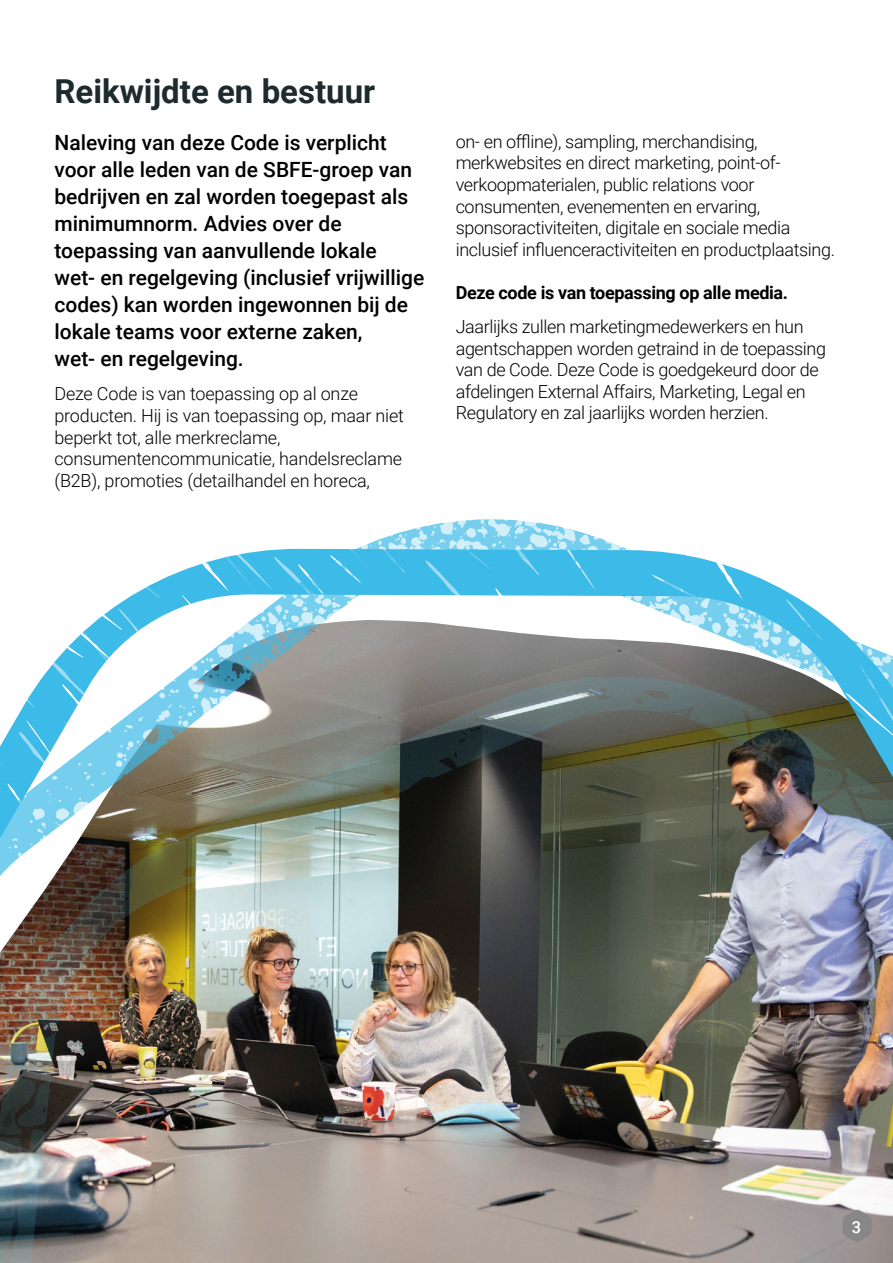
<style>
.page{position:relative;width:893px;height:1263px;background:#fff}
.page>*{position:absolute;margin:0;border:0;box-sizing:border-box;transform-origin:0 0}
.t1{font:700 33px "Roboto";color:#1d2a2e}
.t2{font:500 21px/27px "Roboto";color:#000}
.t3{font:300 18px/21.6px "Roboto";letter-spacing:-.02em;color:#000}
.t4{font:700 18px "Roboto";letter-spacing:-.02em;color:#000}
.t5{font:500 16.5px "Roboto";color:#fff}
</style>
<div class="page">
<svg style="left:358px;top:519px;width:267px;height:29px"></svg>
<img style="left:0;top:548px;width:893px;height:715px">
<p class="t1" style="left:54px;top:69px;width:322px">Reikwijdte en bestuur</p>
<p class="t2" style="left:54px;top:128px;width:371px">Naleving van deze Code is verplicht voor alle leden van de SBFE-groep van bedrijven en zal worden toegepast als minimumnorm. Advies over de toepassing van aanvullende lokale<br>wet- en regelgeving (inclusief vrijwillige codes) kan worden ingewonnen bij de lokale teams voor externe zaken,<br>wet- en regelgeving.</p>
<p class="t3" style="left:54px;top:382px;width:351px">Deze Code is van toepassing op al onze producten. Hij is van toepassing op, maar niet beperkt tot, alle merkreclame, consumentencommunicatie, handelsreclame (B2B), promoties (detailhandel en horeca,</p>
<p class="t3" style="left:456px;top:130px;width:381px">on- en offline), sampling, merchandising, merkwebsites en direct marketing, point-of&shy;verkoopmaterialen, public relations voor consumenten, evenementen en ervaring, sponsoractiviteiten, digitale en sociale media inclusief influenceractiviteiten en productplaatsing.</p>
<p class="t4" style="left:456px;top:280px;width:334px">Deze code is van toepassing op alle media.</p>
<p class="t3" style="left:456px;top:315px;width:372px">Jaarlijks zullen marketingmedewerkers en hun agentschappen worden getraind in de toepassing van de Code. Deze Code is goedgekeurd door de afdelingen External Affairs, Marketing, Legal en Regulatory en zal jaarlijks worden herzien.</p>
<p class="t5" style="left:852px;top:1215px;width:11px">3</p>
</div>
